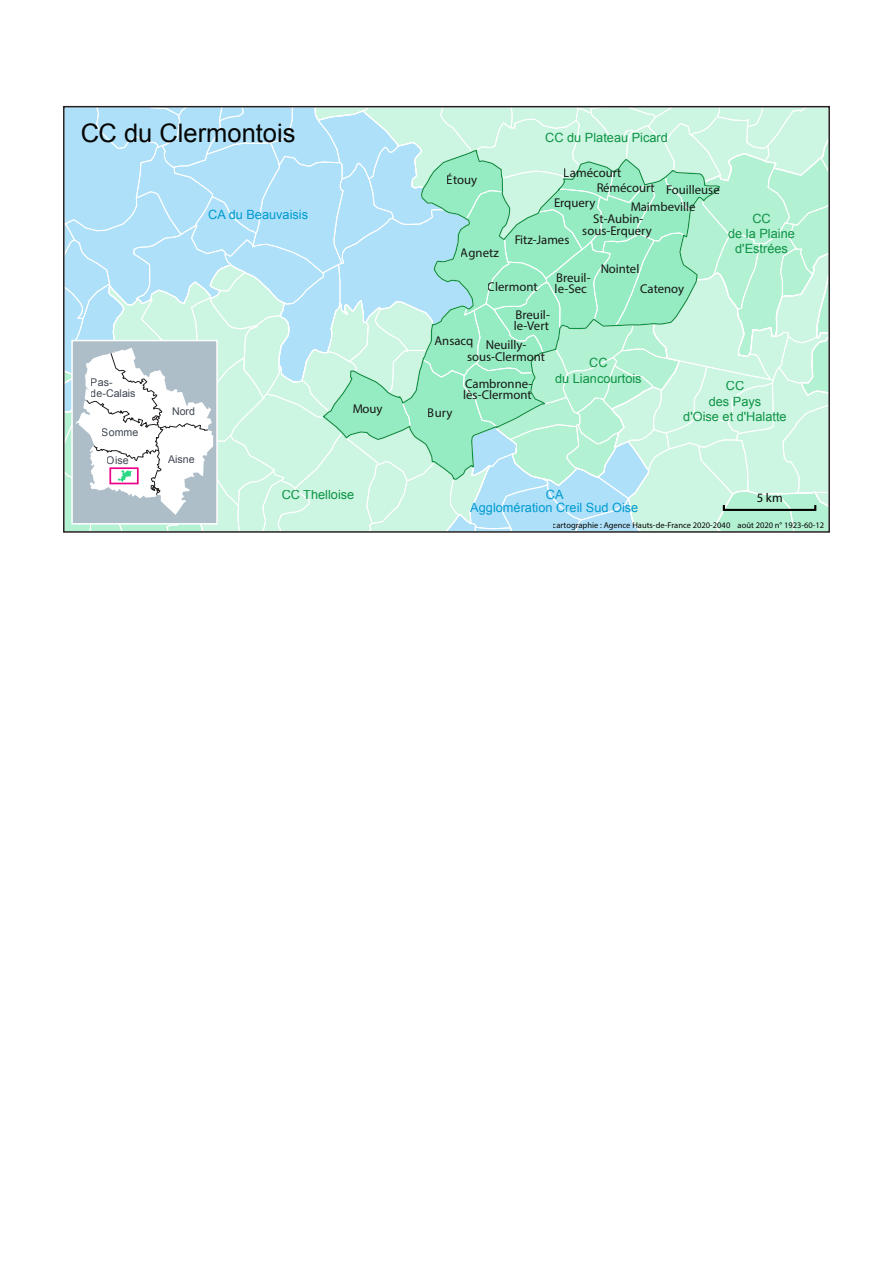
<style>
.page{position:relative;width:893px;height:1263px;background:#fff}
.page>*{position:absolute;margin:0;border:0;box-sizing:border-box;transform-origin:0 0}
.t1{font:25.5px "Arial";color:#050504}
.t2{font:12.75px/11.7px "Myriad Pro";color:#171614}
.t3{font:12.75px/15.3px "Arial";color:#0d9344;text-align:center}
.t4{font:12.75px/12.8px "Arial";color:#009ad1;text-align:center}
.t5{font:12.75px "Myriad Pro";color:#050504}
.t6{font:10.65px/10.6px "Arial";color:#3e4651}
.t7{font:8.55px "Myriad Pro";color:#050504}
</style>
<div class="page">
<svg style="left:63px;top:105px;width:767px;height:425px;background:#bbece1"></svg>
<div style="left:63px;top:106px;width:767px;height:427px;border:2px solid #231f20"></div>
<div style="left:723px;top:504px;width:93px;height:7px;border:2px solid #050504"></div>
<h1 class="t1" style="left:80px;top:116px;width:217px">CC du Clermontois</h1>
<p class="t4" style="left:208px;top:208px;width:101px">CA du Beauvaisis</p>
<p class="t6" style="left:91px;top:377px;width:46px">Pas&shy;de-Calais</p>
<p class="t6" style="left:102px;top:427px;width:38px">Somme</p>
<p class="t6" style="left:172px;top:406px;width:25px">Nord</p>
<p class="t6" style="left:107px;top:455px;width:23px">Oise</p>
<p class="t6" style="left:168px;top:454px;width:28px">Aisne</p>
<p class="t2" style="left:352px;top:403px;width:32px">Mouy</p>
<p class="t3" style="left:282px;top:487px;width:74px">CC Thelloise</p>
<p class="t3" style="left:545px;top:130px;width:124px">CC du Plateau Picard</p>
<p class="t2" style="left:447px;top:174px;width:32px">Étouy</p>
<p class="t2" style="left:461px;top:247px;width:39px">Agnetz</p>
<p class="t2" style="left:564px;top:167px;width:59px">Lamécourt</p>
<p class="t2" style="left:596px;top:182px;width:60px">Rémécourt</p>
<p class="t2" style="left:666px;top:183px;width:55px">Fouilleuse</p>
<p class="t2" style="left:554px;top:197px;width:43px">Erquery</p>
<p class="t2" style="left:630px;top:200px;width:67px">Maimbeville</p>
<p class="t2" style="left:514px;top:234px;width:57px">Fitz-James</p>
<p class="t2" style="left:582px;top:212px;width:71px;text-align:center">St-Aubin&shy;sous-Erquery</p>
<p class="t2" style="left:600px;top:263px;width:40px">Nointel</p>
<p class="t2" style="left:555px;top:271px;width:37px">Breuil&shy;le-Sec</p>
<p class="t2" style="left:488px;top:280px;width:51px">Clermont</p>
<p class="t2" style="left:640px;top:283px;width:45px">Catenoy</p>
<p class="t2" style="left:514px;top:308px;width:38px">Breuil&shy;le-Vert</p>
<p class="t3" style="left:728px;top:211px;width:68px">CC<br>de la Plaine d'Estrées</p>
<p class="t2" style="left:434px;top:334px;width:40px">Ansacq</p>
<p class="t2" style="left:467px;top:339px;width:80px;text-align:center">Neuilly&shy;sous-Clermont</p>
<p class="t2" style="left:428px;top:406px;width:26px">Bury</p>
<p class="t2" style="left:463px;top:377px;width:71px">Cambronne&shy;lès-Clermont</p>
<p class="t3" style="left:555px;top:355px;width:88px">CC<br>du Liancourtois</p>
<p class="t4" style="left:470px;top:488px;width:170px">CA<br>Agglomération Creil Sud Oise</p>
<p class="t3" style="left:683px;top:378px;width:105px">CC<br>des Pays<br>d'Oise et d'Halatte</p>
<p class="t5" style="left:756px;top:490px;width:28px">5 km</p>
<p class="t7" style="left:553px;top:520px;width:273px">cartographie : Agence Hauts-de-France 2020-2040 août 2020 n° 1923-60-12</p>
</div>
